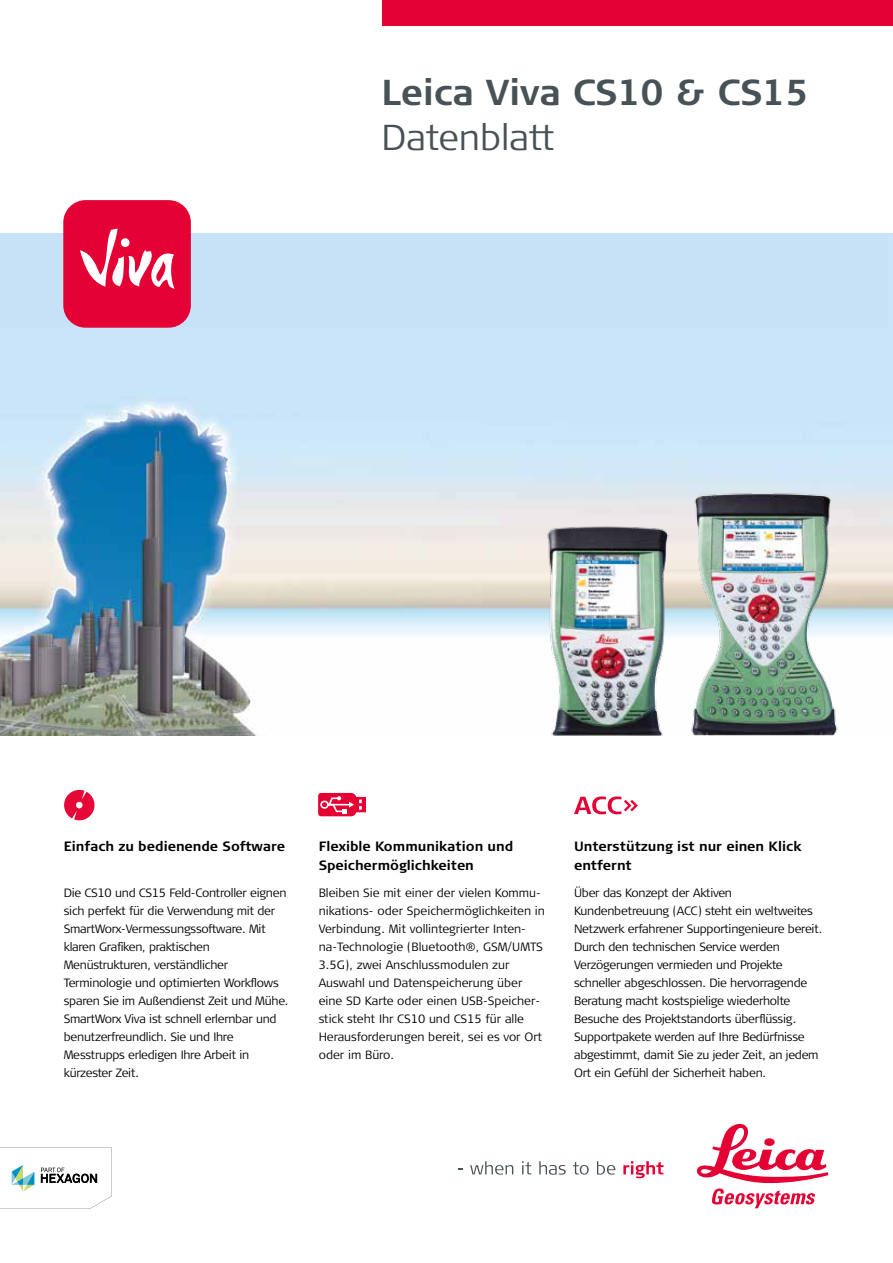
<style>
.page{position:relative;width:893px;height:1263px;background:#fff}
.page>*{position:absolute;margin:0;border:0;box-sizing:border-box;transform-origin:0 0}
.t1{font:700 36px "Signa Column";color:#485156}
.t2{font:300 36px "Signa Column";color:#485156}
.t3{font:700 13.5px/19.5px "Signa Column";color:#000}
.t4{font:300 12px/18px "Signa Column";letter-spacing:-.02em;color:#000}
.t5{font:300 12px/18px "Signa Column";color:#000}
</style>
<div class="page">
<img style="left:0;top:234px;width:893px;height:502px">
<div style="left:383px;top:0;width:510px;height:26px;background:#e40134"></div>
<svg style="left:0;top:1147px;width:112px;height:62px"></svg>
<div style="left:63px;top:200px;width:128px;height:128px;background:#e40134;border-radius:22px"></div>
<svg style="left:80px;top:228px;width:95px;height:61px"></svg>
<div style="left:121px;top:238px;width:9px;height:9px;background:#fff;border-radius:50%"></div>
<svg style="left:470px;top:1161px;width:43px;height:14px"></svg>
<svg style="left:522px;top:1161px;width:9px;height:13px"></svg>
<svg style="left:539px;top:1161px;width:27px;height:13px"></svg>
<svg style="left:573px;top:1162px;width:16px;height:13px"></svg>
<svg style="left:597px;top:1161px;width:18px;height:14px"></svg>
<svg style="left:623px;top:1161px;width:40px;height:17px"></svg>
<svg style="left:697px;top:1123px;width:131px;height:85px"></svg>
<svg style="left:318px;top:793px;width:48px;height:23px"></svg>
<svg style="left:64px;top:790px;width:31px;height:30px"></svg>
<svg style="left:574px;top:796px;width:64px;height:18px"></svg>
<img style="left:520px;top:497px;width:165px;height:238px">
<img style="left:685px;top:486px;width:187px;height:250px">
<h1 class="t1" style="left:381px;top:69px;width:429px">Leica Viva CS10 &amp; CS15</h1>
<h1 class="t2" style="left:381px;top:114px;width:175px">Datenblatt</h1>
<p class="t3" style="left:64px;top:837px;width:223px">Einfach zu bedienende Software</p>
<p class="t4" style="left:64px;top:884px;width:226px">Die CS10 und CS15 Feld-Controller eignen sich perfekt für die Verwendung mit der SmartWorx-Vermessungssoftware. Mit klaren Grafiken, praktischen Menüstrukturen, verständlicher Terminologie und optimierten Workflows sparen Sie im Außendienst Zeit und Mühe.<br>SmartWorx Viva ist schnell erlernbar und benutzerfreundlich. Sie und Ihre Messtrupps erledigen Ihre Arbeit in kürzester Zeit.</p>
<p class="t3" style="left:319px;top:837px;width:196px">Flexible Kommunikation und<br>Speichermöglichkeiten</p>
<p class="t5" style="left:319px;top:884px;width:228px">Bleiben Sie mit einer der vielen Kommu&shy;nikations- oder Speichermöglichkeiten in Verbindung. Mit vollintegrierter Inten&shy;na-Technologie (Bluetooth®, GSM/UMTS 3.5G), zwei Anschlussmodulen zur Auswahl und Datenspeicherung über eine SD Karte oder einen USB-Speicher&shy;stick steht Ihr CS10 und CS15 für alle Herausforderungen bereit, sei es vor Ort oder im Büro.</p>
<p class="t3" style="left:574px;top:837px;width:229px">Unterstützung ist nur einen Klick entfernt</p>
<p class="t4" style="left:574px;top:884px;width:250px">Über das Konzept der Aktiven Kundenbetreuung (ACC) steht ein weltweites Netzwerk erfahrener Supportingenieure bereit.<br>Durch den technischen Service werden Verzögerungen vermieden und Projekte schneller abgeschlossen. Die hervorragende Beratung macht kostspielige wiederholte Besuche des Projektstandorts überflüssig.<br>Supportpakete werden auf Ihre Bedürfnisse abgestimmt, damit Sie zu jeder Zeit, an jedem Ort ein Gefühl der Sicherheit haben.</p>
</div>
